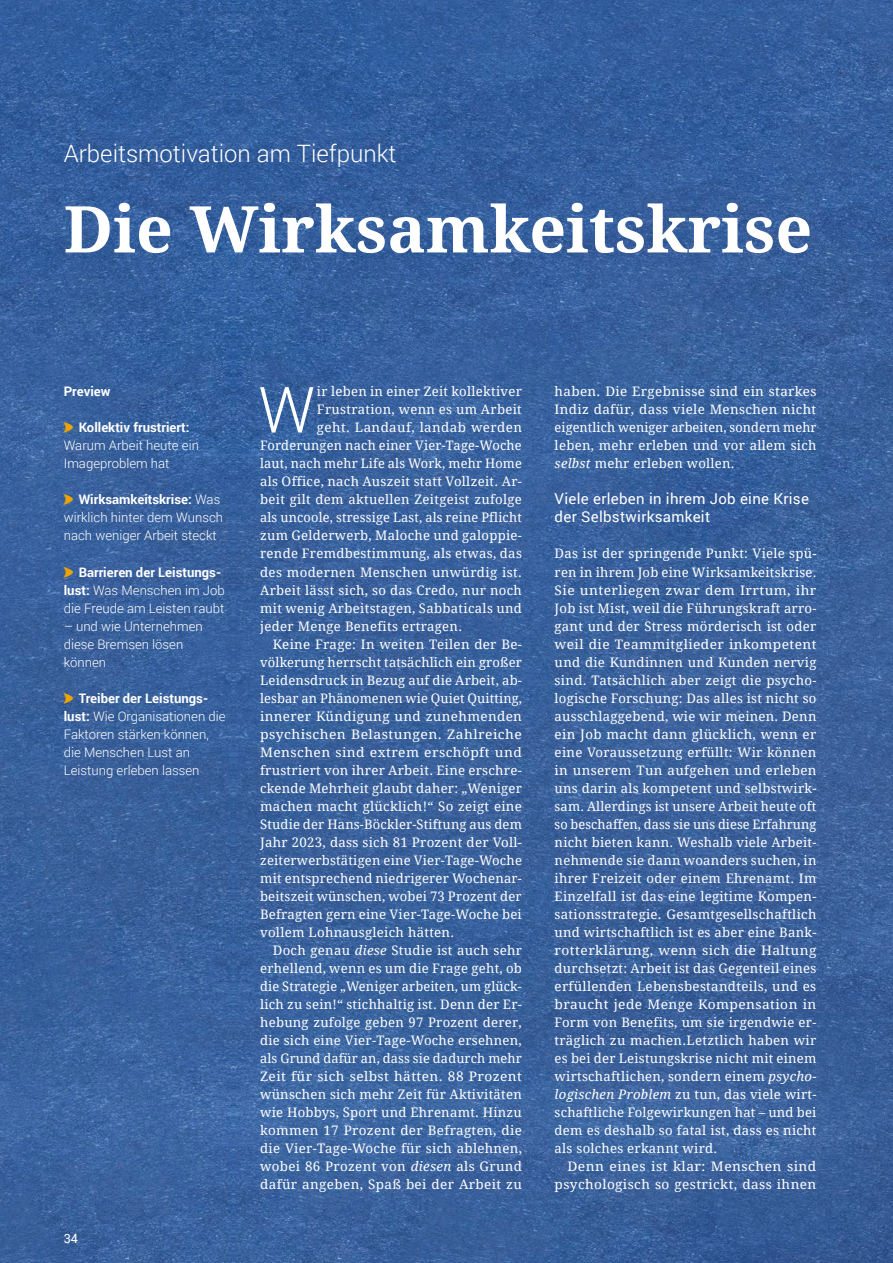
<style>
.page{position:relative;width:893px;height:1263px;background:#fff}
.page>*{position:absolute;margin:0;border:0;box-sizing:border-box;transform-origin:0 0}
.Headline{font:700 64.5px "Droid Serif";color:#fff}
.Standard_erster_Absa{font:300 63.75px "Roboto";color:#fff}
.Stichzeile{font:300 24px "Roboto";color:#fff}
.Subhead{font:15px/18px "Roboto";letter-spacing:.02em;color:#fff}
.Standard_erster_Absa-2{font:13.2px/18px "Droid Serif";letter-spacing:.025em;color:#fff;text-align:justify}
.t1{font:300 13.2px/18px "Roboto";color:#fff}
.Standard_erster_Absa-3{font:13.2px/18px "Droid Serif";letter-spacing:.025em;color:#fff;text-align:right;scale:1.05 1}
.Standard_Paragraph{font:700 13.2px "Roboto";color:#fff}
.t2{font:12.75px "Roboto";color:#fff}
.s1{font-weight:700}
.s2{font-style:italic}
</style>
<div class="page">
<img style="left:0;top:0;width:893px;height:1263px">
<svg style="left:64px;top:422px;width:9px;height:11px"></svg>
<svg style="left:64px;top:494px;width:9px;height:11px"></svg>
<svg style="left:64px;top:566px;width:9px;height:11px"></svg>
<svg style="left:64px;top:692px;width:9px;height:11px"></svg>
<p class="Stichzeile" style="left:64px;top:137px;width:334px">Arbeitsmotivation am Tiefpunkt</p>
<p class="Headline" style="left:64px;top:192px;width:750px">Die Wirksamkeitskrise</p>
<p class="Standard_Paragraph" style="left:64px;top:382px;width:48px">Preview</p>
<p class="t1" style="left:64px;top:418px;width:137px;text-indent:15px"><span class="s1">Kollektiv frustriert:<br></span>Warum Arbeit heute ein<br>Imageproblem hat</p>
<p class="t1" style="left:64px;top:490px;width:161px;text-indent:15px"><span class="s1">Wirksamkeitskrise:</span> Was wirklich hinter dem Wunsch nach weniger Arbeit steckt</p>
<p class="t1" style="left:64px;top:562px;width:162px;text-indent:15px"><span class="s1">Barrieren der Leistungs&shy;lust:</span> Was Menschen im Job die Freude am Leisten raubt</p>
<p class="t1" style="left:64px;top:616px;width:141px">– und wie Unternehmen diese Bremsen lösen können</p>
<p class="t1" style="left:64px;top:688px;width:163px;text-indent:15px"><span class="s1">Treiber der Leistungs&shy;lust:</span> Wie Organisationen die<br>Faktoren stärken können, die Menschen Lust an<br>Leistung erleben lassen</p>
<p class="t2" style="left:64px;top:1230px;width:16px">34</p>
<p class="Standard_erster_Absa" style="left:258px;top:366px;width:59px">W</p>
<p class="Standard_erster_Absa-2" style="left:317px;top:383px;width:206px">ir leben in einer Zeit kollektiver</p>
<p class="Standard_erster_Absa-2" style="left:317px;top:401px;width:206px">Frustration, wenn es um Arbeit</p>
<p class="Standard_erster_Absa-2" style="left:317px;top:419px;width:206px">geht. Landauf, landab werden</p>
<p class="Standard_erster_Absa-2" style="left:260px;top:437px;width:263px">Forderungen nach einer Vier-Tage-Woche</p>
<p class="Standard_erster_Absa-2" style="left:260px;top:455px;width:263px">laut, nach mehr Life als Work, mehr Home</p>
<p class="Standard_erster_Absa-2" style="left:260px;top:473px;width:263px">als Office, nach Auszeit statt Vollzeit. Ar-</p>
<p class="Standard_erster_Absa-2" style="left:260px;top:491px;width:263px">beit gilt dem aktuellen Zeitgeist zufolge</p>
<p class="Standard_erster_Absa-2" style="left:260px;top:509px;width:263px">als uncoole, stressige Last, als reine Pflicht</p>
<p class="Standard_erster_Absa-2" style="left:260px;top:527px;width:263px">zum Gelderwerb, Maloche und galoppie-</p>
<p class="Standard_erster_Absa-2" style="left:260px;top:545px;width:263px">rende Fremdbestimmung, als etwas, das</p>
<p class="Standard_erster_Absa-2" style="left:260px;top:563px;width:263px">des modernen Menschen unwürdig ist.</p>
<p class="Standard_erster_Absa-2" style="left:260px;top:581px;width:263px">Arbeit lässt sich, so das Credo, nur noch</p>
<p class="Standard_erster_Absa-2" style="left:260px;top:599px;width:263px">mit wenig Arbeitstagen, Sabbaticals und</p>
<p class="Standard_erster_Absa-2" style="left:260px;top:617px;width:203px">jeder Menge Benefits ertragen.</p>
<p class="Standard_erster_Absa-2" style="left:260px;top:635px;width:263px;text-indent:13px">Keine Frage: In weiten Teilen der Be&shy;völkerung herrscht tatsächlich ein großer Leidensdruck in Bezug auf die Arbeit, ab&shy;lesbar an Phänomenen wie Quiet Quitting, innerer Kündigung und zunehmenden psychischen Belastungen. Zahlreiche Menschen sind extrem erschöpft und frustriert von ihrer Arbeit. Eine erschre&shy;ckende Mehrheit glaubt daher: „Weniger machen macht glücklich!“ So zeigt eine Studie der Hans-Böckler-Stiftung aus dem Jahr 2023, dass sich 81 Prozent der Voll&shy;zeiterwerbstätigen eine Vier-Tage-Woche mit entsprechend niedrigerer Wochenar&shy;beitszeit wünschen, wobei 73 Prozent der Befragten gern eine Vier-Tage-Woche bei vollem Lohnausgleich hätten.</p>
<p class="Standard_erster_Absa-2" style="left:260px;top:941px;width:263px;text-indent:13px">Doch genau <span class="s2">diese</span> Studie ist auch sehr erhellend, wenn es um die Frage geht, ob die Strategie „Weniger arbeiten, um glück&shy;lich zu sein!“ stichhaltig ist. Denn der Er&shy;hebung zufolge geben 97 Prozent derer, die sich eine Vier-Tage-Woche ersehnen, als Grund dafür an, dass sie dadurch mehr Zeit für sich selbst hätten. 88 Prozent wünschen sich mehr Zeit für Aktivitäten wie Hobbys, Sport und Ehrenamt. Hinzu kommen 17 Prozent der Befragten, die die Vier-Tage-Woche für sich ablehnen, wobei 86 Prozent von <span class="s2">diesen</span> als Grund dafür angeben, Spaß bei der Arbeit zu</p>
<p class="Standard_erster_Absa-2" style="left:555px;top:383px;width:263px">haben. Die Ergebnisse sind ein starkes Indiz dafür, dass viele Menschen nicht eigentlich weniger arbeiten, sondern mehr leben, mehr erleben und vor allem sich <span class="s2">selbst</span> mehr erleben wollen.</p>
<p class="Subhead" style="left:555px;top:490px;width:256px">Viele erleben in ihrem Job eine Krise der Selbstwirksamkeit</p>
<p class="Standard_erster_Absa-2" style="left:555px;top:545px;width:263px">Das ist der springende Punkt: Viele spü&shy;ren in ihrem Job eine Wirksamkeitskrise.<br>Sie unterliegen zwar dem Irrtum, ihr Job ist Mist, weil die Führungskraft arro&shy;gant und der Stress mörderisch ist oder weil die Teammitglieder inkompetent und die Kundinnen und Kunden nervig sind. Tatsächlich aber zeigt die psycho&shy;logische Forschung: Das alles ist nicht so ausschlaggebend, wie wir meinen. Denn ein Job macht dann glücklich, wenn er eine Voraussetzung erfüllt: Wir können in unserem Tun aufgehen und erleben uns darin als kompetent und selbstwirk&shy;sam. Allerdings ist unsere Arbeit heute oft so beschaffen, dass sie uns diese Erfahrung nicht bieten kann. Weshalb viele Arbeit&shy;nehmende sie dann woanders suchen, in ihrer Freizeit oder einem Ehrenamt. Im Einzelfall ist das eine legitime Kompen&shy;sationsstrategie. Gesamtgesellschaftlich und wirtschaftlich ist es aber eine Bank&shy;rotterklärung, wenn sich die Haltung durchsetzt: Arbeit ist das Gegenteil eines erfüllenden Lebensbestandteils, und es braucht jede Menge Kompensation in Form von Benefits, um sie irgendwie er&shy;träglich zu machen.Letztlich haben wir es bei der Leistungskrise nicht mit einem wirtschaftlichen, sondern einem <span class="s2">psycho&shy;logischen Problem</span> zu tun, das viele wirt&shy;schaftliche Folgewirkungen hat – und bei dem es deshalb so fatal ist, dass es nicht als solches erkannt wird.</p>
<p class="Standard_erster_Absa-3" style="left:555px;top:1157px;width:251px">Denn eines ist klar: Menschen sind psychologisch so gestrickt, dass ihnen</p>
</div>
